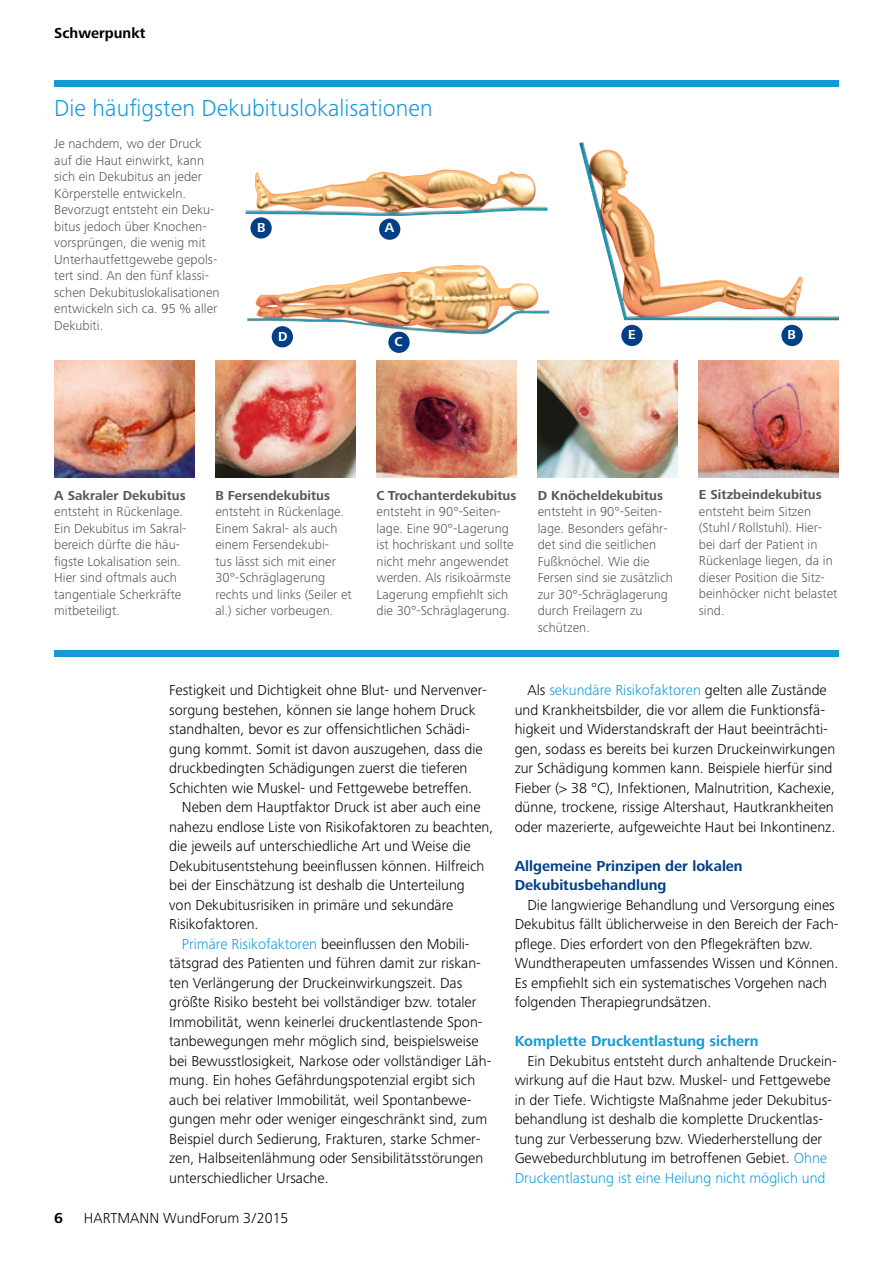
<style>
.page{position:relative;width:893px;height:1263px;background:#fff}
.page>*{position:absolute;margin:0;border:0;box-sizing:border-box;transform-origin:0 0}
.t1{font:300 24px "Frutiger Next LTW1 G";letter-spacing:.005em;color:#149bd7}
.t2{font:300 15px/19.5px "Frutiger Next LTW1 G";color:#000}
.t3{font:700 15px/19.5px "Frutiger Next LTW1 G";color:#033f85}
.t4{font:700 15px "Frutiger Next LTW1 G";color:#149bd7}
.t5{font:700 15px "Frutiger Next LTW1 G";color:#000}
.t6{font:300 13.5px/16.5px "Frutiger Next LTW1 G";letter-spacing:.005em;color:#575756}
.t7{font:700 13.5px "Frutiger Next LTW1 G";letter-spacing:.005em;color:#575756}
.t8{font:700 13.5px "Frutiger Next LTW1 G";color:#fff}
.s1{color:#149bd7}
</style>
<div class="page">
<div style="left:54px;top:81px;width:785px;height:6px;background:#149bd7"></div>
<div style="left:54px;top:650px;width:785px;height:6px;background:#149bd7"></div>
<img style="left:54px;top:361px;width:140px;height:117px">
<img style="left:215px;top:361px;width:140px;height:117px">
<img style="left:377px;top:361px;width:139px;height:117px">
<img style="left:538px;top:361px;width:140px;height:117px">
<img style="left:699px;top:361px;width:140px;height:117px">
<img style="left:247px;top:265px;width:302px;height:69px">
<img style="left:246px;top:169px;width:301px;height:47px">
<div style="left:250px;top:217px;width:22px;height:22px;background:#033f85;border-radius:50%"></div>
<div style="left:379px;top:219px;width:21px;height:21px;background:#033f85;border-radius:50%"></div>
<div style="left:272px;top:326px;width:21px;height:21px;background:#033f85;border-radius:50%"></div>
<div style="left:388px;top:332px;width:22px;height:21px;background:#033f85;border-radius:50%"></div>
<div style="left:621px;top:325px;width:22px;height:21px;background:#033f85;border-radius:50%"></div>
<div style="left:781px;top:325px;width:22px;height:21px;background:#033f85;border-radius:50%"></div>
<img style="left:579px;top:142px;width:260px;height:178px">
<p class="t5" style="left:54px;top:25px;width:93px">Schwerpunkt</p>
<h1 class="t1" style="left:54px;top:95px;width:380px">Die häufigsten Dekubituslokalisationen</h1>
<p class="t6" style="left:54px;top:135px;width:167px">Je nachdem, wo der Druck auf die Haut einwirkt, kann sich ein Dekubitus an jeder<br>Körperstelle entwickeln.<br>Bevorzugt entsteht ein Deku&shy;bitus jedoch über Knochen&shy;vorsprüngen, die wenig mit<br>Unterhautfettgewebe gepols&shy;tert sind. An den fünf klassi&shy;schen Dekubituslokalisationen entwickeln sich ca. 95 % aller<br>Dekubiti.</p>
<p class="t8" style="left:257px;top:219px;width:10px">B</p>
<p class="t8" style="left:385px;top:220px;width:11px">A</p>
<p class="t8" style="left:278px;top:328px;width:11px">D</p>
<p class="t8" style="left:628px;top:327px;width:9px">E</p>
<p class="t8" style="left:394px;top:334px;width:10px">C</p>
<p class="t8" style="left:787px;top:327px;width:10px">B</p>
<p class="t7" style="left:54px;top:487px;width:133px">A Sakraler Dekubitus</p>
<p class="t6" style="left:54px;top:503px;width:134px">entsteht in Rückenlage.<br>Ein Dekubitus im Sakral&shy;bereich dürfte die häu&shy;figste Lokalisation sein.<br>Hier sind oftmals auch tangentiale Scherkräfte mitbeteiligt.</p>
<p class="t7" style="left:215px;top:487px;width:116px">B Fersendekubitus</p>
<p class="t6" style="left:215px;top:503px;width:138px">entsteht in Rückenlage.<br>Einem Sakral- als auch einem Fersendekubi-<br>tus lässt sich mit einer<br>30°-Schräglagerung rechts und links (Seiler et al.) sicher vorbeugen.</p>
<p class="t7" style="left:377px;top:487px;width:141px">C Trochanterdekubitus</p>
<p class="t6" style="left:377px;top:503px;width:138px">entsteht in 90°-Seiten&shy;lage. Eine 90°-Lagerung ist hochriskant und sollte nicht mehr angewendet werden. Als risikoärmste<br>Lagerung empfiehlt sich die 30°-Schräglagerung.</p>
<p class="t7" style="left:538px;top:487px;width:127px">D Knöcheldekubitus</p>
<p class="t6" style="left:538px;top:503px;width:137px">entsteht in 90°-Seiten&shy;lage. Besonders gefähr&shy;det sind die seitlichen<br>Fußknöchel. Wie die<br>Fersen sind sie zusätzlich zur 30°-Schräglagerung durch Freilagern zu schützen.</p>
<p class="t7" style="left:699px;top:487px;width:124px">E Sitzbeindekubitus</p>
<p class="t6" style="left:699px;top:503px;width:140px">entsteht beim Sitzen (Stuhl / Rollstuhl). Hier&shy;bei darf der Patient in<br>Rückenlage liegen, da in dieser Position die Sitz&shy;beinhöcker nicht belastet sind.</p>
<p class="t2" style="left:169px;top:681px;width:319px">Festigkeit und Dichtigkeit ohne Blut- und Nervenver-</p>
<p class="t2" style="left:169px;top:700px;width:308px">sorgung bestehen, können sie lange hohem Druck</p>
<p class="t2" style="left:169px;top:720px;width:302px">standhalten, bevor es zur offensichtlichen Schädi-</p>
<p class="t2" style="left:169px;top:739px;width:315px">gung kommt. Somit ist davon auszugehen, dass die</p>
<p class="t2" style="left:169px;top:759px;width:300px">druckbedingten Schädigungen zuerst die tieferen</p>
<p class="t2" style="left:169px;top:778px;width:305px">Schichten wie Muskel- und Fettgewebe betreffen.</p>
<p class="t2" style="left:182px;top:798px;width:300px">Neben dem Hauptfaktor Druck ist aber auch eine</p>
<p class="t2" style="left:169px;top:817px;width:326px">nahezu endlose Liste von Risikofaktoren zu beachten,</p>
<p class="t2" style="left:169px;top:837px;width:303px">die jeweils auf unterschiedliche Art und Weise die</p>
<p class="t2" style="left:169px;top:856px;width:317px">Dekubitusentstehung beeinflussen können. Hilfreich</p>
<p class="t2" style="left:169px;top:876px;width:297px">bei der Einschätzung ist deshalb die Unterteilung</p>
<p class="t2" style="left:169px;top:895px;width:286px">von Dekubitusrisiken in primäre und sekundäre</p>
<p class="t2" style="left:169px;top:915px;width:91px">Risikofaktoren.</p>
<p class="t2" style="left:182px;top:934px;width:289px"><span class="s1">Primäre Risikofaktoren</span> beeinflussen den Mobili-</p>
<p class="t2" style="left:169px;top:954px;width:313px">tätsgrad des Patienten und führen damit zur riskan-</p>
<p class="t2" style="left:169px;top:973px;width:295px">ten Verlängerung der Druckeinwirkungszeit. Das</p>
<p class="t2" style="left:169px;top:993px;width:309px">größte Risiko besteht bei vollständiger bzw. totaler</p>
<p class="t2" style="left:169px;top:1012px;width:315px">Immobilität, wenn keinerlei druckentlastende Spon-</p>
<p class="t2" style="left:169px;top:1032px;width:311px">tanbewegungen mehr möglich sind, beispielsweise</p>
<p class="t2" style="left:169px;top:1051px;width:324px">bei Bewusstlosigkeit, Narkose oder vollständiger Läh-</p>
<p class="t2" style="left:169px;top:1071px;width:308px">mung. Ein hohes Gefährdungspotenzial ergibt sich</p>
<p class="t2" style="left:169px;top:1090px;width:304px">auch bei relativer Immobilität, weil Spontanbewe-</p>
<p class="t2" style="left:169px;top:1110px;width:320px">gungen mehr oder weniger eingeschränkt sind, zum</p>
<p class="t2" style="left:169px;top:1129px;width:313px">Beispiel durch Sedierung, Frakturen, starke Schmer-</p>
<p class="t2" style="left:169px;top:1149px;width:316px">zen, Halbseitenlähmung oder Sensibilitätsstörungen</p>
<p class="t2" style="left:169px;top:1168px;width:161px">unterschiedlicher Ursache.</p>
<p class="t5" style="left:54px;top:1209px;width:10px">6</p>
<p class="t2" style="left:84px;top:1208px;width:206px">HARTMANN WundForum 3/2015</p>
<p class="t2" style="left:515px;top:681px;width:322px;text-indent:13px">Als <span class="s1">sekundäre Risikofaktoren</span> gelten alle Zustände und Krankheitsbilder, die vor allem die Funktionsfä&shy;higkeit und Widerstandskraft der Haut beeinträchti&shy;gen, sodass es bereits bei kurzen Druckeinwirkungen zur Schädigung kommen kann. Beispiele hierfür sind Fieber (&gt; 38 °C), Infektionen, Malnutrition, Kachexie, dünne, trockene, rissige Altershaut, Hautkrankheiten oder mazerierte, aufgeweichte Haut bei Inkontinenz.</p>
<p class="t3" style="left:515px;top:857px;width:230px">Allgemeine Prinzipen der lokalen<br>Dekubitusbehandlung</p>
<p class="t2" style="left:515px;top:895px;width:326px;text-indent:13px">Die langwierige Behandlung und Versorgung eines Dekubitus fällt üblicherweise in den Bereich der Fach&shy;pflege. Dies erfordert von den Pflegekräften bzw.<br>Wundtherapeuten umfassendes Wissen und Können.<br>Es empfiehlt sich ein systematisches Vorgehen nach folgenden Therapiegrundsätzen.</p>
<p class="t4" style="left:515px;top:1033px;width:245px">Komplette Druckentlastung sichern</p>
<p class="t2" style="left:515px;top:1051px;width:324px;text-indent:13px">Ein Dekubitus entsteht durch anhaltende Druckein&shy;wirkung auf die Haut bzw. Muskel- und Fettgewebe in der Tiefe. Wichtigste Maßnahme jeder Dekubitus&shy;behandlung ist deshalb die komplette Druckentlas&shy;tung zur Verbesserung bzw. Wiederherstellung der Gewebedurchblutung im betroffenen Gebiet. <span class="s1">Ohne Druckentlastung ist eine Heilung nicht möglich und</span></p>
</div>
